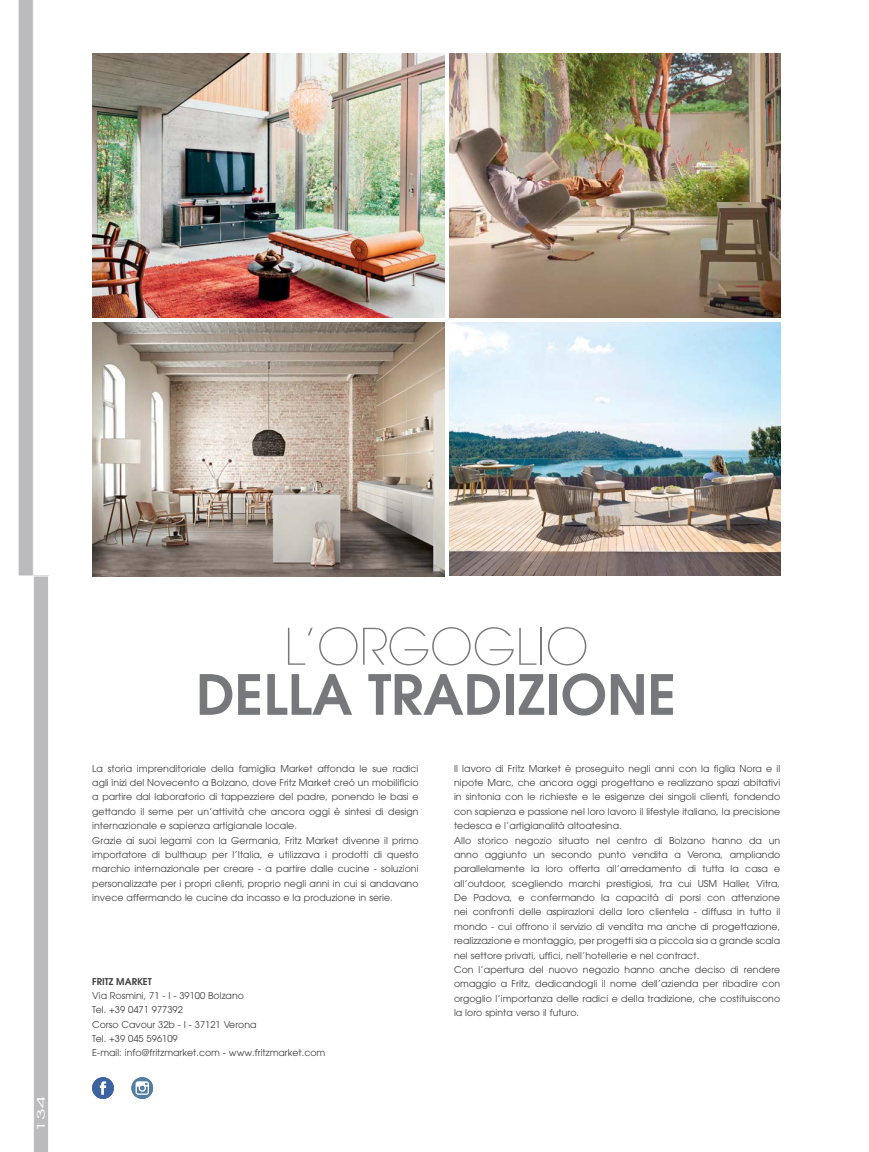
<style>
.page{position:relative;width:869px;height:1152px;background:#fff}
.page>*{position:absolute;margin:0;border:0;box-sizing:border-box;transform-origin:0 0}
.t1{font:600 55px "Avant Garde";color:#77787b}
.t2{font:200 50px "Avant Garde";color:#77787b}
.t3{font:10.38px "Avant Garde";color:#fff;scale:2.04 1}
.t4{font:9.38px/14.4px "Avant Garde";letter-spacing:.005em;color:#404041}
.t5{font:600 9.38px "Avant Garde";color:#404041}
</style>
<div class="page">
<svg style="left:18px;top:0;width:31px;height:1152px"></svg>
<img style="left:92px;top:322px;width:352px;height:254px">
<img style="left:449px;top:322px;width:331px;height:253px">
<img style="left:92px;top:53px;width:352px;height:264px">
<img style="left:449px;top:53px;width:331px;height:264px">
<div style="left:92px;top:1077px;width:22px;height:21px;background:#3d63a0;border-radius:50%"></div>
<svg style="left:100px;top:1081px;width:6px;height:13px"></svg>
<div style="left:131px;top:1077px;width:22px;height:21px;background:#527e9f;border-radius:50%"></div>
<svg style="left:135px;top:1081px;width:14px;height:13px"></svg>
<p class="t3" style="left:36px;top:1131px;width:19px;rotate:-90deg">134</p>
<h2 class="t2" style="left:284px;top:623px;width:306px">L’ORGOGLIO</h2>
<h1 class="t1" style="left:196px;top:669px;width:481px">DELLA TRADIZIONE</h1>
<p class="t4" style="left:92px;top:762px;width:328px">La storia imprenditoriale della famiglia Market affonda le sue radici agli inizi del Novecento a Bolzano, dove Fritz Market creò un mobilificio a partire dal laboratorio di tappezziere del padre, ponendo le basi e gettando il seme per un’attività che ancora oggi è sintesi di design internazionale e sapienza artigianale locale.<br>Grazie ai suoi legami con la Germania, Fritz Market divenne il primo importatore di bulthaup per l’Italia, e utilizzava i prodotti di questo marchio internazionale per creare - a partire dalle cucine - soluzioni personalizzate per i propri clienti, proprio negli anni in cui si andavano invece affermando le cucine da incasso e la produzione in serie.</p>
<p class="t4" style="left:454px;top:761px;width:328px">Il lavoro di Fritz Market è proseguito negli anni con la figlia Nora e il nipote Marc, che ancora oggi progettano e realizzano spazi abitativi in sintonia con le richieste e le esigenze dei singoli clienti, fondendo con sapienza e passione nel loro lavoro il lifestyle italiano, la precisione tedesca e l’artigianalità altoatesina.<br>Allo storico negozio situato nel centro di Bolzano hanno da un anno aggiunto un secondo punto vendita a Verona, ampliando parallelamente la loro offerta all’arredamento di tutta la casa e all’outdoor, scegliendo marchi prestigiosi, tra cui USM Haller, Vitra, De Padova, e confermando la capacità di porsi con attenzione nei confronti delle aspirazioni della loro clientela - diffusa in tutto il mondo - cui offrono il servizio di vendita ma anche di progettazione, realizzazione e montaggio, per progetti sia a piccola sia a grande scala nel settore privati, uffici, nell’hotellerie e nel contract.<br>Con l’apertura del nuovo negozio hanno anche deciso di rendere omaggio a Fritz, dedicandogli il nome dell’azienda per ribadire con orgoglio l’importanza delle radici e della tradizione, che costituiscono la loro spinta verso il futuro.</p>
<p class="t5" style="left:92px;top:976px;width:61px">FRITZ MARKET</p>
<p class="t4" style="left:92px;top:989px;width:234px">Via Rosmini, 71 - I - 39100 Bolzano<br>Tel. +39 0471 977392<br>Corso Cavour 32b - I - 37121 Verona<br>Tel. +39 045 596109<br>E-mail: info@fritzmarket.com - www.fritzmarket.com</p>
</div>
